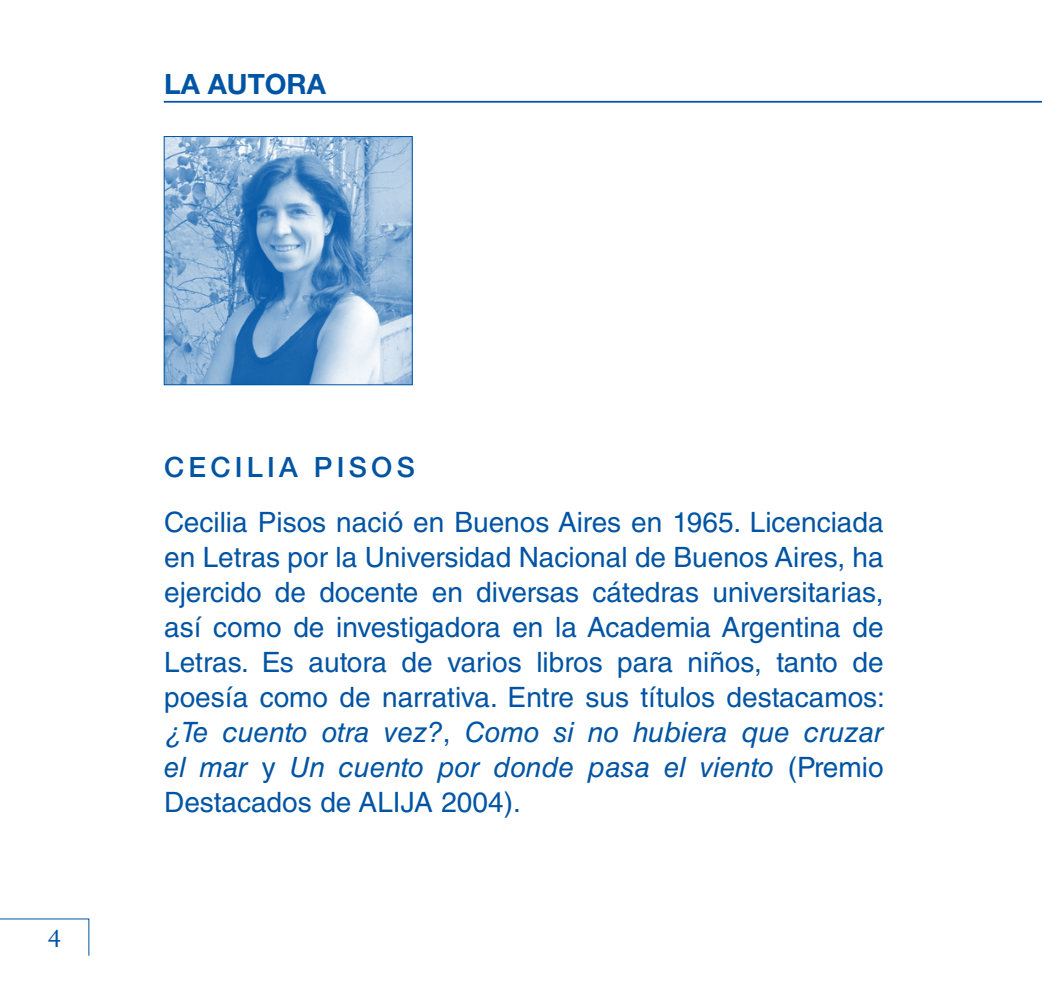
<style>
.page{position:relative;width:1042px;height:993px;background:#fff}
.page>*{position:absolute;margin:0;border:0;box-sizing:border-box;transform-origin:0 0}
.t1{font:28px/35px "Helvetica LT Std";color:#0054a4;text-align:justify}
.nombre_autor_ilustra{font:500 28px "Helvetica Neue LT Std";letter-spacing:.15em;color:#0054a4}
.titulos{font:700 28px "Helvetica Neue LT Std";color:#0054a4}
.t2{font:24.5px "Sabon LT Std";color:#0054a4}
.s1{font-style:italic}
</style>
<div class="page">
<svg style="left:0;top:918px;width:90px;height:38px"></svg>
<hr style="left:164px;top:101px;width:878px;height:2px;background:#0054a4">
<img style="left:166px;top:138px;width:245px;height:245px">
<div style="left:164px;top:136px;width:249px;height:249px;border:1px solid #0054a4"></div>
<p class="titulos" style="left:164px;top:67px;width:163px">LA AUTORA</p>
<p class="t2" style="left:48px;top:923px;width:15px">4</p>
<p class="nombre_autor_ilustra" style="left:164px;top:450px;width:252px">CECILIA PISOS</p>
<p class="t1" style="left:164px;top:504px;width:722px">Cecilia Pisos nació en Buenos Aires en 1965. Licenciada en Letras por la Universidad Nacional de Buenos Aires, ha ejercido de docente en diversas cátedras universitarias, así como de investigadora en la Academia Argentina de Letras. Es autora de varios libros para niños, tanto de poesía como de narrativa. Entre sus títulos destacamos: <span class="s1">¿Te cuento otra vez?</span>, <span class="s1">Como si no hubiera que cruzar el mar</span> y <span class="s1">Un cuento por donde pasa el viento</span> (Premio Destacados de ALIJA 2004).</p>
</div>
